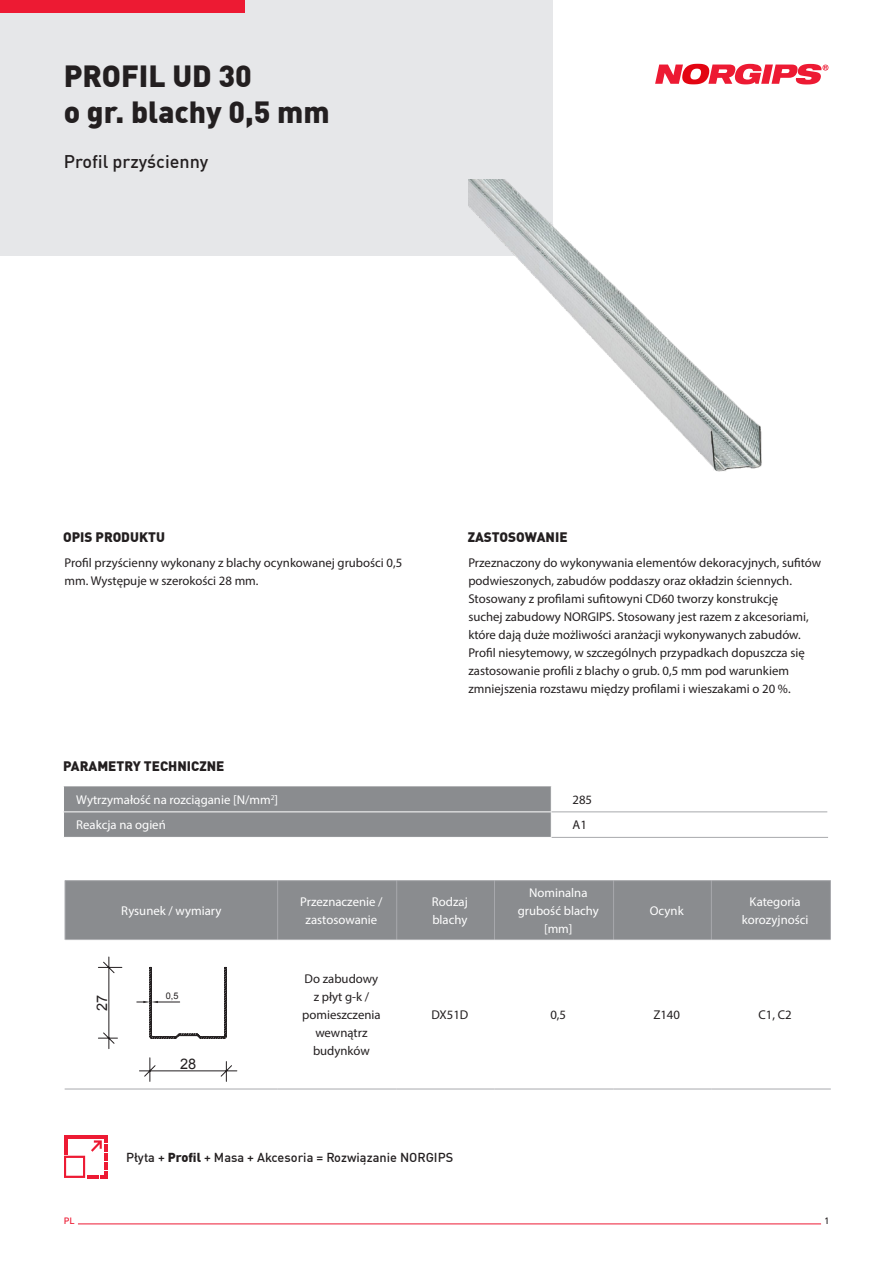
<style>
.page{position:relative;width:893px;height:1263px;background:#fff}
.page>*{position:absolute;margin:0;border:0;box-sizing:border-box;transform-origin:0 0}
.t1{font:900 30px/36px "DIN Offc Pro";color:#231f20}
.t2{font:500 18px "DIN Offc Pro";color:#231f20}
.t3{font:14.55px "Arial";color:#231f20}
.header_2{font:900 13.5px "DIN Offc Pro";color:#231f20}
.txt{font:12.75px/18px "Myriad Pro";color:#231f20}
.t4{font:12.75px/18px "Myriad Pro";color:#fff;text-align:center}
.txt_bullet{font:12.75px/18px "Myriad Pro";color:#231f20}
.t5{font:500 12.75px "DIN Offc Pro";color:#231f20}
.t6{font:9.15px "Arial";color:#231f20}
.t7{font:500 9px "DIN Offc Pro";color:#ed1a33}
.t8{font:500 9px "DIN Offc Pro";color:#231f20}
.s1{font-weight:900}
</style>
<div class="page">
<div style="left:0;top:0;width:553px;height:255px;background:#e6e7e9"></div>
<div style="left:0;top:0;width:244px;height:13px;background:#ed1a33"></div>
<svg style="left:655px;top:64px;width:173px;height:20px"></svg>
<hr style="left:78px;top:1223px;width:743px;height:1px;background:#ed1a33">
<svg style="left:64px;top:1135px;width:43px;height:44px"></svg>
<svg style="left:63px;top:786px;width:489px;height:51px;background:#8e8f92"></svg>
<hr style="left:552px;top:811px;width:275px;height:1px;background:#a8a9ad">
<hr style="left:552px;top:837px;width:276px;height:1px;background:#a8a9ad">
<img style="left:468px;top:180px;width:294px;height:292px">
<div style="left:66px;top:881px;width:764px;height:59px;background:#8a8c8f"></div>
<hr style="left:65px;top:880px;width:213px;height:1px;background:#a8a9ad">
<hr style="left:65px;top:881px;width:1px;height:59px;background:#a8a9ad">
<hr style="left:278px;top:880px;width:119px;height:1px;background:#a8a9ad">
<hr style="left:277px;top:881px;width:1px;height:59px;background:#a8a9ad">
<hr style="left:397px;top:880px;width:97px;height:1px;background:#a8a9ad">
<hr style="left:396px;top:881px;width:1px;height:59px;background:#a8a9ad">
<hr style="left:494px;top:880px;width:120px;height:1px;background:#a8a9ad">
<hr style="left:494px;top:881px;width:1px;height:59px;background:#a8a9ad">
<hr style="left:614px;top:880px;width:97px;height:1px;background:#a8a9ad">
<hr style="left:613px;top:881px;width:1px;height:59px;background:#a8a9ad">
<hr style="left:711px;top:880px;width:120px;height:1px;background:#a8a9ad">
<hr style="left:711px;top:881px;width:1px;height:59px;background:#a8a9ad">
<hr style="left:830px;top:881px;width:1px;height:59px;background:#a8a9ad">
<hr style="left:65px;top:1089px;width:213px;height:1px;background:#a8a9ad">
<hr style="left:278px;top:1089px;width:119px;height:1px;background:#a8a9ad">
<hr style="left:397px;top:1089px;width:97px;height:1px;background:#a8a9ad">
<hr style="left:494px;top:1089px;width:120px;height:1px;background:#a8a9ad">
<hr style="left:614px;top:1089px;width:97px;height:1px;background:#a8a9ad">
<hr style="left:711px;top:1089px;width:120px;height:1px;background:#a8a9ad">
<svg style="left:98px;top:957px;width:24px;height:92px"></svg>
<svg style="left:137px;top:967px;width:100px;height:115px"></svg>
<p class="t1" style="left:64px;top:56px;width:267px">PROFIL UD 30<br>o gr. blachy 0,5 mm</p>
<p class="t2" style="left:64px;top:147px;width:146px">Profil przyścienny</p>
<p class="header_2" style="left:63px;top:526px;width:103px">OPIS PRODUKTU</p>
<p class="header_2" style="left:468px;top:526px;width:101px">ZASTOSOWANIE</p>
<p class="txt_bullet" style="left:65px;top:553px;width:339px">Profil przyścienny wykonany z blachy ocynkowanej grubości 0,5 mm. Występuje w szerokości 28 mm.</p>
<p class="header_2" style="left:63px;top:755px;width:163px">PARAMETRY TECHNICZNE</p>
<p class="txt" style="left:468px;top:553px;width:354px">Przeznaczony do wykonywania elementów dekoracyjnych, sufitów podwieszonych, zabudów poddaszy oraz okładzin ściennych.<br>Stosowany z profilami sufitowyni CD60 tworzy konstrukcję<br>suchej zabudowy NORGIPS. Stosowany jest razem z akcesoriami, które dają duże możliwości aranżacji wykonywanych zabudów.<br>Profil niesytemowy, w szczególnych przypadkach dopuszcza się zastosowanie profili z blachy o grub. 0,5 mm pod warunkiem zmniejszenia rozstawu między profilami i wieszakami o 20 %.</p>
<p class="t4" style="left:76px;top:790px;width:203px">Wytrzymałość na rozciąganie [N/mm<sup>2</sup>]</p>
<p class="txt" style="left:573px;top:790px;width:21px">285</p>
<p class="t4" style="left:76px;top:816px;width:91px">Reakcja na ogień</p>
<p class="txt" style="left:573px;top:816px;width:16px">A1</p>
<p class="t4" style="left:121px;top:902px;width:102px">Rysunek / wymiary</p>
<p class="t4" style="left:300px;top:893px;width:84px">Przeznaczenie / zastosowanie</p>
<p class="t4" style="left:432px;top:893px;width:37px;text-align:left">Rodzaj blachy</p>
<p class="t4" style="left:529px;top:884px;width:60px">Nominalna</p>
<p class="t4" style="left:518px;top:902px;width:83px">grubość blachy [mm]</p>
<p class="t4" style="left:650px;top:902px;width:35px">Ocynk</p>
<p class="t4" style="left:749px;top:893px;width:53px">Kategoria</p>
<p class="t4" style="left:742px;top:911px;width:68px">korozyjności</p>
<p class="t3" style="left:93px;top:1011px;width:18px;rotate:-90deg">27</p>
<p class="t6" style="left:166px;top:990px;width:14px">0,5</p>
<p class="t3" style="left:180px;top:1054px;width:18px">28</p>
<p class="txt" style="left:302px;top:970px;width:80px;text-align:center">Do zabudowy z płyt g-k / pomieszczenia wewnątrz budynków</p>
<p class="txt" style="left:431px;top:1006px;width:39px">DX51D</p>
<p class="txt" style="left:550px;top:1006px;width:17px">0,5</p>
<p class="txt" style="left:653px;top:1006px;width:28px">Z140</p>
<p class="txt" style="left:758px;top:1006px;width:35px">C1, C2</p>
<p class="t5" style="left:126px;top:1147px;width:329px">Płyta + <span class="s1">Profil</span> + Masa + Akcesoria = Rozwiązanie NORGIPS</p>
<p class="t7" style="left:64px;top:1214px;width:12px">PL</p>
<p class="t8" style="left:824px;top:1214px;width:6px">1</p>
</div>
